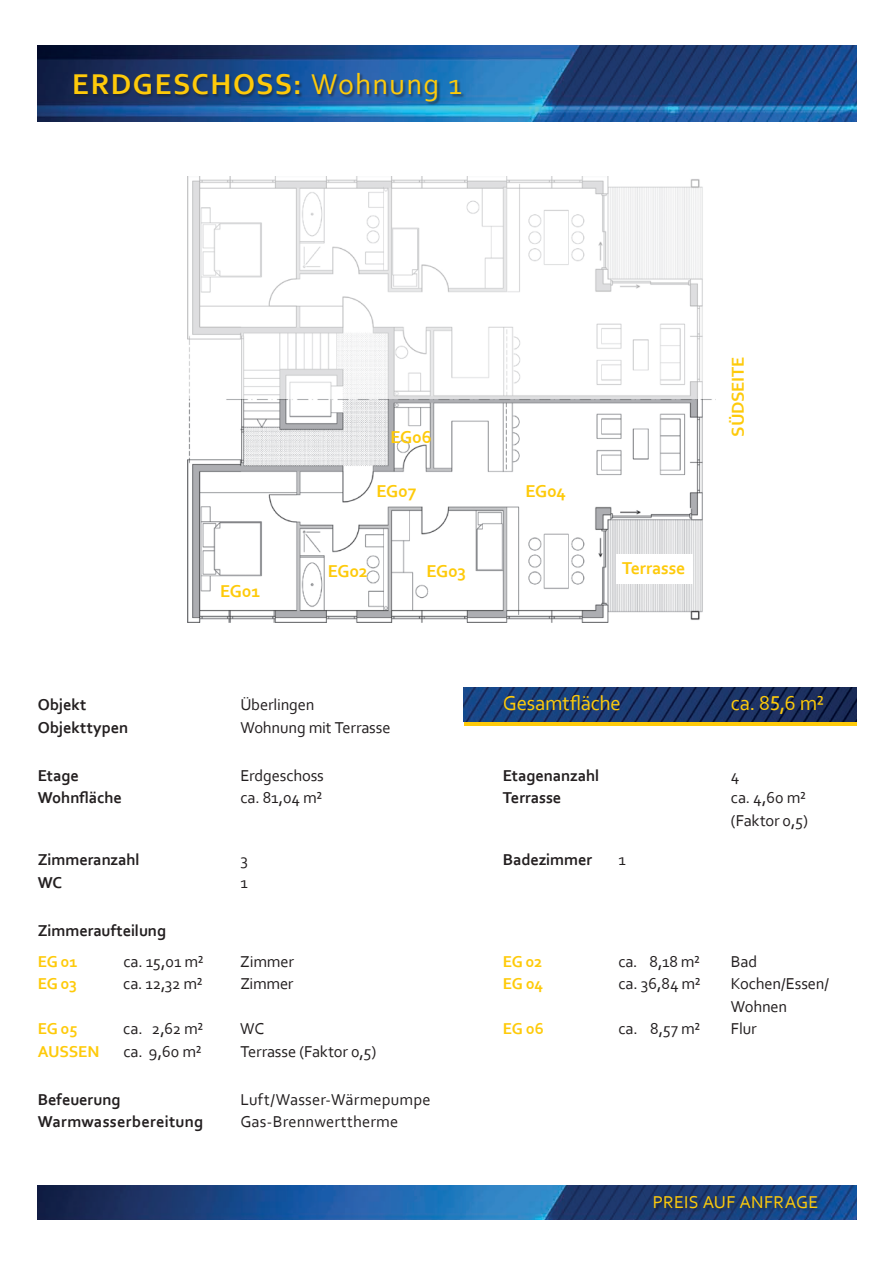
<style>
.page{position:relative;width:893px;height:1263px;background:#fff}
.page>*{position:absolute;margin:0;border:0;box-sizing:border-box;transform-origin:0 0}
.t1{font:700 30px "Corbel";letter-spacing:.045em;color:#feca0a}
.t2{font:21px "Corbel";letter-spacing:-.01em;color:#feca0a}
.t3{font:700 18px "Corbel";letter-spacing:-.01em;color:#feca0a}
.t4{font:18px "Corbel";letter-spacing:.015em;color:#feca0a}
.t5{font:16.5px/22.5px "Corbel";letter-spacing:-.005em;color:#231f20}
.t6{font:700 16.5px "Corbel";letter-spacing:-.005em;color:#231f20}
.t7{font:700 16.5px "Corbel";letter-spacing:-.01em;color:#feca0a}
.t8{font:700 16.5px "Corbel";letter-spacing:.015em;color:#231f20}
.s1{font-weight:400}
</style>
<div class="page">
<img style="left:188px;top:177px;width:524px;height:445px">
<svg style="left:464px;top:721px;width:392px;height:4px;fill:#feca0a"></svg>
<img style="left:464px;top:687px;width:392px;height:34px">
<img style="left:38px;top:45px;width:818px;height:77px">
<div style="left:75px;top:73px;width:389px;height:32px;background:#231f20;opacity:.5"></div>
<div style="left:617px;top:554px;width:76px;height:30px;background:#fff"></div>
<img style="left:38px;top:1185px;width:818px;height:34px">
<div style="left:655px;top:1197px;width:167px;height:15px;background:#231f20;opacity:.5"></div>
<h1 class="t1" style="left:72px;top:66px;width:391px">ERDGESCHOSS: <span class="s1">Wohnung 1</span></h1>
<p class="t3" style="left:220px;top:580px;width:42px">EG01</p>
<p class="t3" style="left:390px;top:426px;width:43px">EG06</p>
<p class="t3" style="left:377px;top:479px;width:41px">EG07</p>
<p class="t3" style="left:328px;top:560px;width:42px">EG02</p>
<p class="t3" style="left:426px;top:560px;width:41px">EG03</p>
<p class="t3" style="left:525px;top:479px;width:42px">EG04</p>
<p class="t3" style="left:727px;top:436px;width:82px;rotate:-90deg">SÜDSEITE</p>
<p class="t3" style="left:622px;top:557px;width:65px">Terrasse</p>
<p class="t6" style="left:38px;top:694px;width:50px">Objekt</p>
<p class="t5" style="left:240px;top:693px;width:76px">Überlingen</p>
<p class="t2" style="left:503px;top:690px;width:120px">Gesamtfläche</p>
<p class="t2" style="left:731px;top:690px;width:94px">ca. 85,6 m²</p>
<p class="t6" style="left:38px;top:717px;width:92px">Objekttypen</p>
<p class="t5" style="left:240px;top:716px;width:152px">Wohnung mit Terrasse</p>
<p class="t6" style="left:38px;top:765px;width:43px">Etage</p>
<p class="t5" style="left:240px;top:764px;width:85px">Erdgeschoss</p>
<p class="t6" style="left:503px;top:765px;width:98px">Etagenanzahl</p>
<p class="t5" style="left:731px;top:764px;width:10px">4</p>
<p class="t6" style="left:38px;top:787px;width:86px">Wohnfläche</p>
<p class="t5" style="left:240px;top:786px;width:83px">ca. 81,04 m²</p>
<p class="t6" style="left:503px;top:787px;width:60px">Terrasse</p>
<p class="t5" style="left:731px;top:786px;width:79px">ca. 4,60 m² (Faktor 0,5)</p>
<p class="t6" style="left:38px;top:849px;width:103px">Zimmeranzahl</p>
<p class="t5" style="left:240px;top:848px;width:9px">3</p>
<p class="t6" style="left:503px;top:849px;width:91px">Badezimmer</p>
<p class="t5" style="left:618px;top:848px;width:9px">1</p>
<p class="t6" style="left:38px;top:872px;width:26px">WC</p>
<p class="t5" style="left:240px;top:871px;width:9px">1</p>
<p class="t6" style="left:38px;top:920px;width:130px">Zimmeraufteilung</p>
<p class="t7" style="left:38px;top:951px;width:41px">EG 01</p>
<p class="t5" style="left:123px;top:950px;width:81px">ca. 15,01 m²</p>
<p class="t5" style="left:240px;top:950px;width:55px">Zimmer</p>
<p class="t7" style="left:503px;top:951px;width:41px">EG 02</p>
<p class="t5" style="left:618px;top:950px;width:83px">ca. 8,18 m²</p>
<p class="t5" style="left:731px;top:950px;width:28px">Bad</p>
<p class="t7" style="left:38px;top:974px;width:41px">EG 03</p>
<p class="t5" style="left:123px;top:972px;width:80px">ca. 12,32 m²</p>
<p class="t5" style="left:240px;top:972px;width:55px">Zimmer</p>
<p class="t7" style="left:503px;top:974px;width:42px">EG 04</p>
<p class="t5" style="left:618px;top:972px;width:83px">ca. 36,84 m²</p>
<p class="t5" style="left:731px;top:972px;width:100px">Kochen/Essen/<br>Wohnen</p>
<p class="t7" style="left:38px;top:1019px;width:41px">EG 05</p>
<p class="t5" style="left:123px;top:1017px;width:81px">ca. 2,62 m²</p>
<p class="t5" style="left:240px;top:1017px;width:25px">WC</p>
<p class="t7" style="left:503px;top:1019px;width:42px">EG 06</p>
<p class="t5" style="left:618px;top:1017px;width:83px">ca. 8,57 m²</p>
<p class="t5" style="left:731px;top:1017px;width:27px">Flur</p>
<p class="t7" style="left:38px;top:1041px;width:63px">AUSSEN</p>
<p class="t5" style="left:123px;top:1040px;width:79px">ca. 9,60 m²</p>
<p class="t5" style="left:240px;top:1040px;width:138px">Terrasse (Faktor 0,5)</p>
<p class="t6" style="left:38px;top:1089px;width:84px">Befeuerung</p>
<p class="t5" style="left:240px;top:1088px;width:192px">Luft/Wasser-Wärmepumpe</p>
<p class="t8" style="left:38px;top:1112px;width:167px">Warmwasserbereitung</p>
<p class="t5" style="left:240px;top:1110px;width:159px">Gas-Brennwerttherme</p>
<p class="t4" style="left:653px;top:1190px;width:167px">PREIS AUF ANFRAGE</p>
</div>
